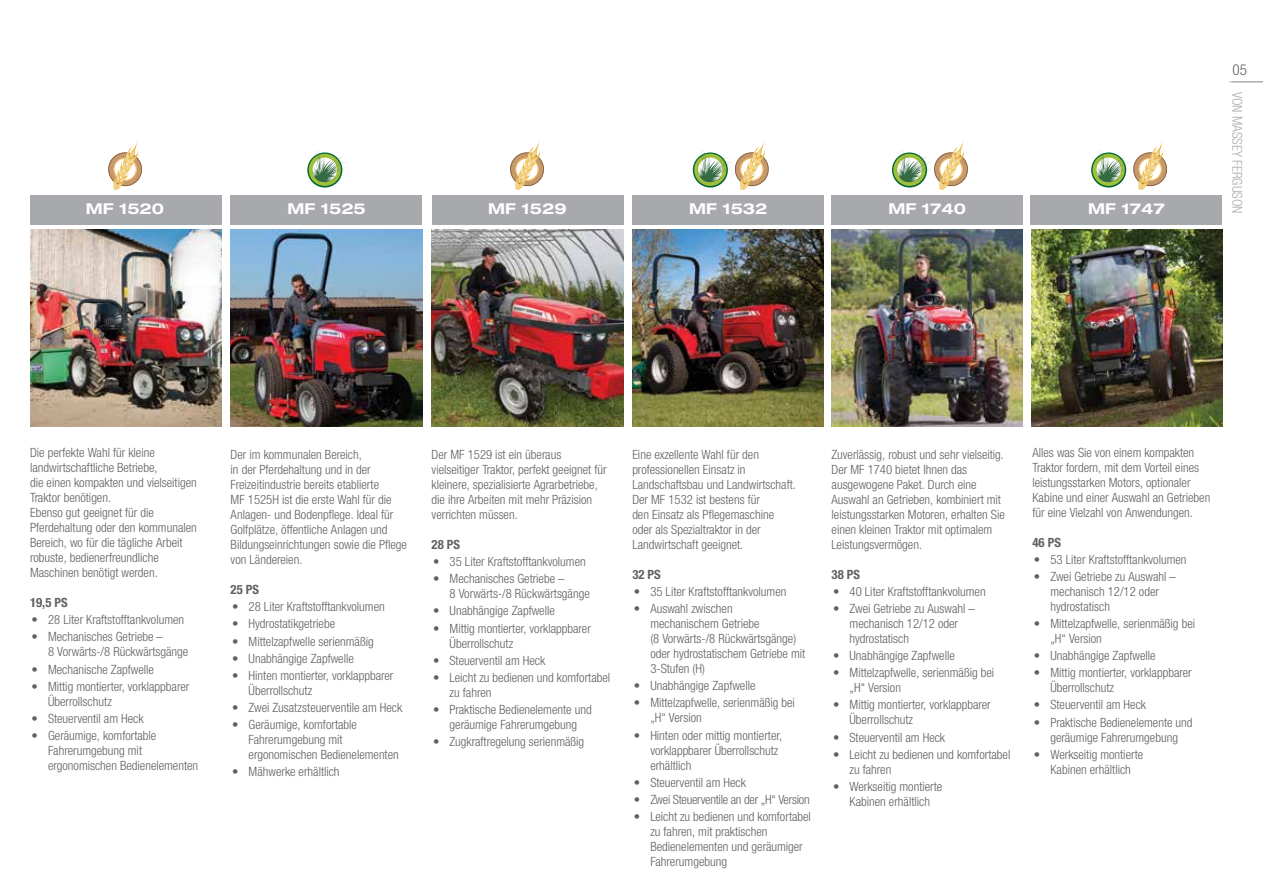
<style>
.page{position:relative;width:1263px;height:893px;background:#fff}
.page>*{position:absolute;margin:0;border:0;box-sizing:border-box;transform-origin:0 0}
.t1{font:700 expanded 15px "Helvetica Neue";color:#fff}
.t2{font:300 condensed 15px "Helvetica Neue LTW1 G";color:#5f6062}
.t3{font:300 condensed 13.5px "Helvetica Neue LTW1 G";color:#aaacaf}
.t4{font:300 condensed 12.75px/15px "Helvetica Neue LTW1 G";color:#5f6062}
.t5{font:300 condensed 12.75px "Helvetica Neue LTW1 G";letter-spacing:-.02em;color:#5f6062}
.t6{font:700 condensed 12.75px "Helvetica Neue LTW1 G";color:#5f6062}
</style>
<div class="page">
<img style="left:30px;top:230px;width:191px;height:197px">
<img style="left:432px;top:230px;width:191px;height:197px">
<img style="left:231px;top:230px;width:191px;height:197px">
<img style="left:632px;top:230px;width:192px;height:197px">
<img style="left:831px;top:230px;width:192px;height:197px">
<img style="left:1031px;top:230px;width:192px;height:197px">
<svg style="left:108px;top:141px;width:34px;height:49px"></svg>
<svg style="left:510px;top:141px;width:34px;height:49px"></svg>
<svg style="left:307px;top:149px;width:39px;height:39px"></svg>
<svg style="left:693px;top:141px;width:76px;height:49px"></svg>
<svg style="left:892px;top:141px;width:76px;height:49px"></svg>
<svg style="left:1091px;top:141px;width:77px;height:49px"></svg>
<div style="left:30px;top:195px;width:191px;height:29px;background:#a7a9ac"></div>
<div style="left:231px;top:195px;width:191px;height:29px;background:#a7a9ac"></div>
<div style="left:432px;top:195px;width:191px;height:29px;background:#a7a9ac"></div>
<div style="left:632px;top:195px;width:192px;height:29px;background:#a7a9ac"></div>
<div style="left:831px;top:195px;width:192px;height:29px;background:#a7a9ac"></div>
<div style="left:1031px;top:195px;width:191px;height:29px;background:#a7a9ac"></div>
<hr style="left:1229px;top:81px;width:34px;height:1px;background:#aaacaf">
<p class="t1" style="left:86px;top:199px;width:80px">MF 1520</p>
<p class="t1" style="left:287px;top:199px;width:80px">MF 1525</p>
<p class="t1" style="left:488px;top:199px;width:80px">MF 1529</p>
<p class="t1" style="left:689px;top:199px;width:80px">MF 1532</p>
<p class="t1" style="left:888px;top:199px;width:79px">MF 1740</p>
<p class="t1" style="left:1088px;top:199px;width:78px">MF 1747</p>
<p class="t2" style="left:1232px;top:61px;width:16px">05</p>
<p class="t3" style="left:1245px;top:92px;width:124px;rotate:90deg">VON MASSEY FERGUSON</p>
<p class="t4" style="left:30px;top:445px;width:168px">Die perfekte Wahl für kleine landwirtschaftliche Betriebe,<br>die einen kompakten und vielseitigen<br>Traktor benötigen.<br>Ebenso gut geeignet für die<br>Pferdehaltung oder den kommunalen<br>Bereich, wo für die tägliche Arbeit robuste, bedienerfreundliche<br>Maschinen benötigt werden.</p>
<p class="t6" style="left:30px;top:595px;width:39px">19,5 PS</p>
<p class="t4" style="left:32px;top:612px;width:154px">• 28 Liter Kraftstofftankvolumen</p>
<p class="t4" style="left:48px;top:629px;width:142px;text-indent:-16px">• Mechanisches Getriebe –<br>8 Vorwärts-/8 Rückwärtsgänge</p>
<p class="t4" style="left:32px;top:662px;width:124px">• Mechanische Zapfwelle</p>
<p class="t4" style="left:48px;top:679px;width:143px;text-indent:-16px">• Mittig montierter, vorklappbarer<br>Überrollschutz</p>
<p class="t4" style="left:32px;top:711px;width:114px">• Steuerventil am Heck</p>
<p class="t4" style="left:48px;top:728px;width:152px;text-indent:-16px">• Geräumige, komfortable<br>Fahrerumgebung mit ergonomischen Bedienelementen</p>
<p class="t4" style="left:231px;top:447px;width:178px">Der im kommunalen Bereich,<br>in der Pferdehaltung und in der<br>Freizeitindustrie bereits etablierte<br>MF 1525H ist die erste Wahl für die<br>Anlagen- und Bodenpflege. Ideal für<br>Golfplätze, öffentliche Anlagen und<br>Bildungseinrichtungen sowie die Pflege von Ländereien.</p>
<p class="t6" style="left:231px;top:582px;width:30px">25 PS</p>
<p class="t4" style="left:232px;top:599px;width:154px">• 28 Liter Kraftstofftankvolumen</p>
<p class="t4" style="left:232px;top:616px;width:104px">• Hydrostatikgetriebe</p>
<p class="t4" style="left:232px;top:634px;width:143px">• Mittelzapfwelle serienmäßig</p>
<p class="t4" style="left:232px;top:651px;width:123px">• Unabhängige Zapfwelle</p>
<p class="t4" style="left:249px;top:668px;width:146px;text-indent:-16px">• Hinten montierter, vorklappbarer<br>Überrollschutz</p>
<p class="t4" style="left:232px;top:700px;width:172px">• Zwei Zusatzsteuerventile am Heck</p>
<p class="t4" style="left:249px;top:717px;width:152px;text-indent:-16px">• Geräumige, komfortable<br>Fahrerumgebung mit ergonomischen Bedienelementen</p>
<p class="t4" style="left:232px;top:764px;width:109px">• Mähwerke erhältlich</p>
<p class="t4" style="left:432px;top:447px;width:177px">Der MF 1529 ist ein überaus vielseitiger Traktor, perfekt geeignet für kleinere, spezialisierte Agrarbetriebe, die ihre Arbeiten mit mehr Präzision verrichten müssen.</p>
<p class="t6" style="left:432px;top:537px;width:30px">28 PS</p>
<p class="t4" style="left:433px;top:554px;width:154px">• 35 Liter Kraftstofftankvolumen</p>
<p class="t4" style="left:450px;top:571px;width:142px;text-indent:-16px">• Mechanisches Getriebe –<br>8 Vorwärts-/8 Rückwärtsgänge</p>
<p class="t4" style="left:433px;top:603px;width:123px">• Unabhängige Zapfwelle</p>
<p class="t4" style="left:450px;top:621px;width:143px;text-indent:-16px">• Mittig montierter, vorklappbarer<br>Überrollschutz</p>
<p class="t4" style="left:433px;top:653px;width:114px">• Steuerventil am Heck</p>
<p class="t4" style="left:450px;top:670px;width:162px;text-indent:-16px">• Leicht zu bedienen und komfortabel zu fahren</p>
<p class="t4" style="left:433px;top:702px;width:160px;text-align:center">• Praktische Bedienelemente und geräumige Fahrerumgebung</p>
<p class="t4" style="left:433px;top:734px;width:153px">• Zugkraftregelung serienmäßig</p>
<p class="t4" style="left:632px;top:447px;width:165px">Eine exzellente Wahl für den professionellen Einsatz in<br>Landschaftsbau und Landwirtschaft.<br>Der MF 1532 ist bestens für<br>den Einsatz als Pflegemaschine oder als Spezialtraktor in der<br>Landwirtschaft geeignet.</p>
<p class="t6" style="left:632px;top:567px;width:30px">32 PS</p>
<p class="t4" style="left:634px;top:584px;width:154px">• 35 Liter Kraftstofftankvolumen</p>
<p class="t4" style="left:650px;top:601px;width:156px;text-indent:-16px">• Auswahl zwischen<br>mechanischem Getriebe<br>(8 Vorwärts-/8 Rückwärtsgänge) oder hydrostatischem Getriebe mit<br>3-Stufen (H)</p>
<p class="t4" style="left:634px;top:678px;width:123px">• Unabhängige Zapfwelle</p>
<p class="t4" style="left:650px;top:696px;width:146px;text-indent:-16px">• Mittelzapfwelle, serienmäßig bei „H“ Version</p>
<p class="t4" style="left:650px;top:728px;width:133px;text-indent:-16px">• Hinten oder mittig montierter, vorklappbarer Überrollschutz erhältlich</p>
<p class="t4" style="left:634px;top:775px;width:114px">• Steuerventil am Heck</p>
<p class="t5" style="left:634px;top:792px;width:177px">• Zwei Steuerventile an der „H“ Version</p>
<p class="t4" style="left:650px;top:809px;width:162px;text-indent:-16px">• Leicht zu bedienen und komfortabel zu fahren, mit praktischen<br>Bedienelementen und geräumiger<br>Fahrerumgebung</p>
<p class="t4" style="left:831px;top:447px;width:175px">Zuverlässig, robust und sehr vielseitig.<br>Der MF 1740 bietet Ihnen das ausgewogene Paket. Durch eine Auswahl an Getrieben, kombiniert mit leistungsstarken Motoren, erhalten Sie einen kleinen Traktor mit optimalem Leistungsvermögen.</p>
<p class="t6" style="left:831px;top:567px;width:30px">38 PS</p>
<p class="t4" style="left:833px;top:584px;width:154px">• 40 Liter Kraftstofftankvolumen</p>
<p class="t4" style="left:849px;top:601px;width:127px;text-indent:-16px">• Zwei Getriebe zu Auswahl – mechanisch 12/12 oder hydrostatisch</p>
<p class="t4" style="left:833px;top:648px;width:123px">• Unabhängige Zapfwelle</p>
<p class="t4" style="left:849px;top:665px;width:146px;text-indent:-16px">• Mittelzapfwelle, serienmäßig bei „H“ Version</p>
<p class="t4" style="left:849px;top:698px;width:143px;text-indent:-16px">• Mittig montierter, vorklappbarer<br>Überrollschutz</p>
<p class="t4" style="left:833px;top:730px;width:114px">• Steuerventil am Heck</p>
<p class="t4" style="left:849px;top:747px;width:162px;text-indent:-16px">• Leicht zu bedienen und komfortabel zu fahren</p>
<p class="t4" style="left:833px;top:779px;width:111px;text-align:center">• Werkseitig montierte<br>Kabinen erhältlich</p>
<p class="t4" style="left:1032px;top:445px;width:179px">Alles was Sie von einem kompakten Traktor fordern, mit dem Vorteil eines leistungsstarken Motors, optionaler Kabine und einer Auswahl an Getrieben für eine Vielzahl von Anwendungen.</p>
<p class="t6" style="left:1032px;top:535px;width:30px">46 PS</p>
<p class="t4" style="left:1034px;top:552px;width:154px">• 53 Liter Kraftstofftankvolumen</p>
<p class="t4" style="left:1050px;top:569px;width:127px;text-indent:-16px">• Zwei Getriebe zu Auswahl – mechanisch 12/12 oder hydrostatisch</p>
<p class="t4" style="left:1050px;top:616px;width:146px;text-indent:-16px">• Mittelzapfwelle, serienmäßig bei „H“ Version</p>
<p class="t4" style="left:1034px;top:648px;width:123px">• Unabhängige Zapfwelle</p>
<p class="t4" style="left:1050px;top:665px;width:143px;text-indent:-16px">• Mittig montierter, vorklappbarer<br>Überrollschutz</p>
<p class="t4" style="left:1034px;top:698px;width:114px">• Steuerventil am Heck</p>
<p class="t4" style="left:1034px;top:715px;width:160px;text-align:center">• Praktische Bedienelemente und geräumige Fahrerumgebung</p>
<p class="t4" style="left:1034px;top:747px;width:111px;text-align:center">• Werkseitig montierte<br>Kabinen erhältlich</p>
</div>
